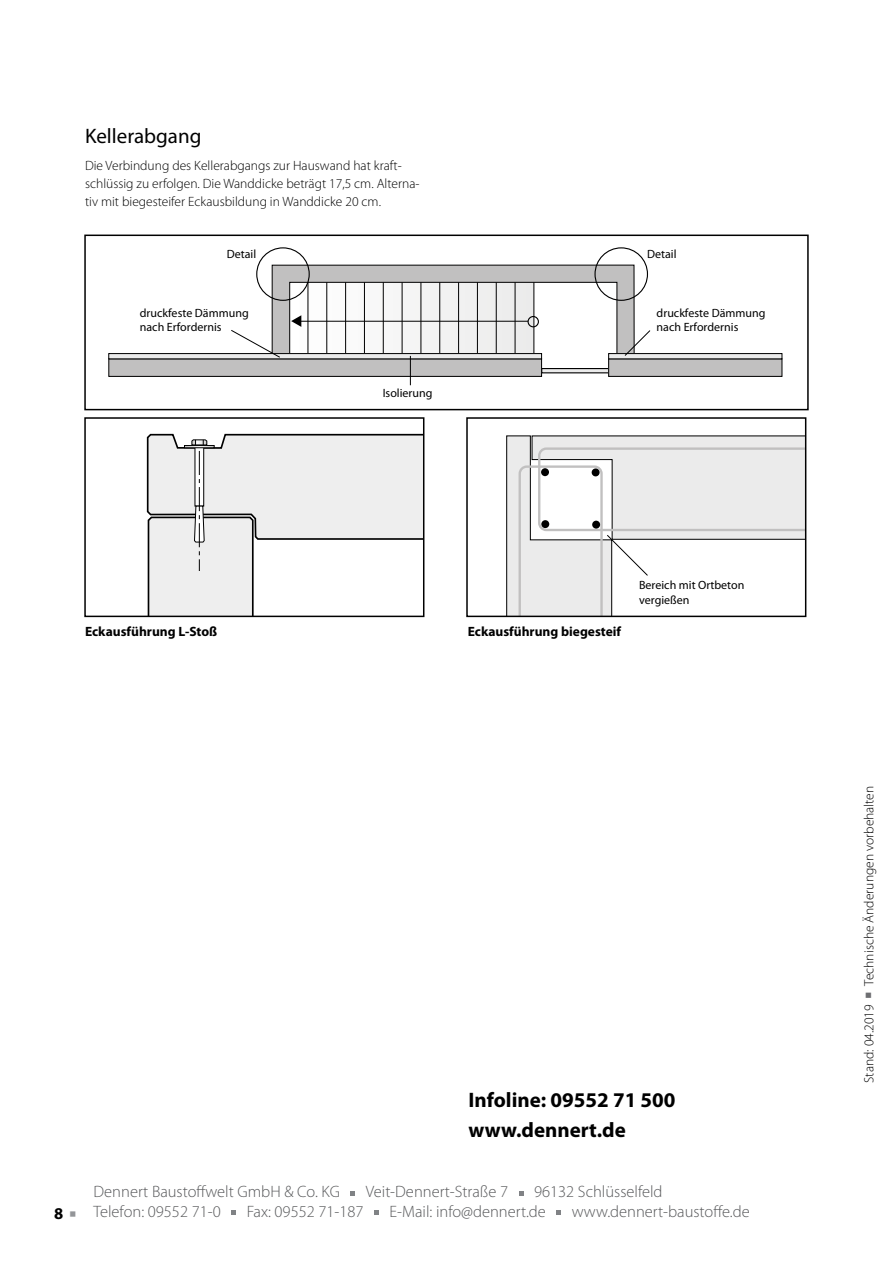
<style>
.page{position:relative;width:893px;height:1263px;background:#fff}
.page>*{position:absolute;margin:0;border:0;box-sizing:border-box;transform-origin:0 0}
.t1{font:700 21px/29.5px "Myriad Pro";color:#000}
.t2{font:21px "Myriad Pro";color:#000}
.t3{font:300 16.5px "Myriad Pro";color:#58595b}
.t4{font:700 16.5px "Myriad Pro";color:#000}
.t5{font:300 13.5px/18px "Myriad Pro";color:#000}
.t6{font:700 13.5px "Myriad Pro";color:#000}
.t7{font:12px/14.4px "Myriad Pro";color:#000}
.s1{color:#939598}
.s2{color:#6d6e71}
</style>
<div class="page">
<svg style="left:146px;top:433px;width:275px;height:181px"></svg>
<div style="left:84px;top:417px;width:340px;height:200px;border:2px solid #000"></div>
<svg style="left:506px;top:435px;width:297px;height:179px"></svg>
<div style="left:466px;top:417px;width:340px;height:200px;border:2px solid #000"></div>
<div style="left:109px;top:359px;width:433px;height:17px;background:#c1c0c0"></div>
<div style="left:108px;top:358px;width:434px;height:19px;border:1px solid #000"></div>
<div style="left:609px;top:359px;width:173px;height:17px;background:#c1c0c0"></div>
<div style="left:608px;top:358px;width:174px;height:19px;border:1px solid #000"></div>
<div style="left:109px;top:354px;width:433px;height:5px;background:#ebebeb"></div>
<div style="left:108px;top:353px;width:434px;height:6px;border:1px solid #000"></div>
<div style="left:609px;top:354px;width:173px;height:5px;background:#ebebeb"></div>
<div style="left:608px;top:353px;width:174px;height:6px;border:1px solid #000"></div>
<svg style="left:230px;top:264px;width:421px;height:121px"></svg>
<div style="left:84px;top:235px;width:725px;height:175px;border:2px solid #000"></div>
<svg style="left:351px;top:1191px;width:4px;height:4px"></svg>
<svg style="left:519px;top:1191px;width:4px;height:4px"></svg>
<svg style="left:232px;top:1211px;width:4px;height:4px"></svg>
<svg style="left:374px;top:1211px;width:5px;height:4px"></svg>
<svg style="left:557px;top:1211px;width:4px;height:4px"></svg>
<h1 class="t2" style="left:85px;top:123px;width:118px">Kellerabgang</h1>
<p class="t5" style="left:85px;top:157px;width:336px">Die Verbindung des Kellerabgangs zur Hauswand hat kraft&shy;schlüssig zu erfolgen. Die Wanddicke beträgt 17,5 cm. Alterna&shy;tiv mit biegesteifer Eckausbildung in Wanddicke 20 cm.</p>
<p class="t7" style="left:227px;top:246px;width:31px">Detail</p>
<p class="t7" style="left:647px;top:246px;width:31px">Detail</p>
<p class="t7" style="left:140px;top:305px;width:110px">druckfeste Dämmung nach Erfordernis</p>
<p class="t7" style="left:657px;top:305px;width:110px">druckfeste Dämmung nach Erfordernis</p>
<p class="t7" style="left:383px;top:385px;width:51px">Isolierung</p>
<p class="t6" style="left:85px;top:622px;width:134px">Eckausführung L-Stoß</p>
<p class="t6" style="left:468px;top:622px;width:155px">Eckausführung biegesteif</p>
<p class="t7" style="left:639px;top:578px;width:107px">Bereich mit Ortbeton vergießen</p>
<h1 class="t1" style="left:468px;top:1085px;width:209px">Infoline: 09552 71 500 www.dennert.de</h1>
<p class="t4" style="left:54px;top:1203px;width:24px">8 <span class="s1">○</span></p>
<p class="t3" style="left:94px;top:1183px;width:248px">Dennert Baustoffwelt GmbH &amp; Co. KG</p>
<p class="t3" style="left:366px;top:1183px;width:144px">Veit-Dennert-Straße 7</p>
<p class="t3" style="left:534px;top:1183px;width:130px">96132 Schlüsselfeld</p>
<p class="t3" style="left:94px;top:1202px;width:129px">Telefon: 09552 71-0</p>
<p class="t3" style="left:247px;top:1202px;width:118px">Fax: 09552 71-187</p>
<p class="t3" style="left:390px;top:1202px;width:158px">E-Mail: info@dennert.de</p>
<p class="t3" style="left:572px;top:1202px;width:179px">www.dennert-baustoffe.de</p>
<p class="t5" style="left:860px;top:1083px;width:298px;rotate:-90deg">Stand: 04.2019 <span class="s2">○</span> Technische Änderungen vorbehalten</p>
</div>
